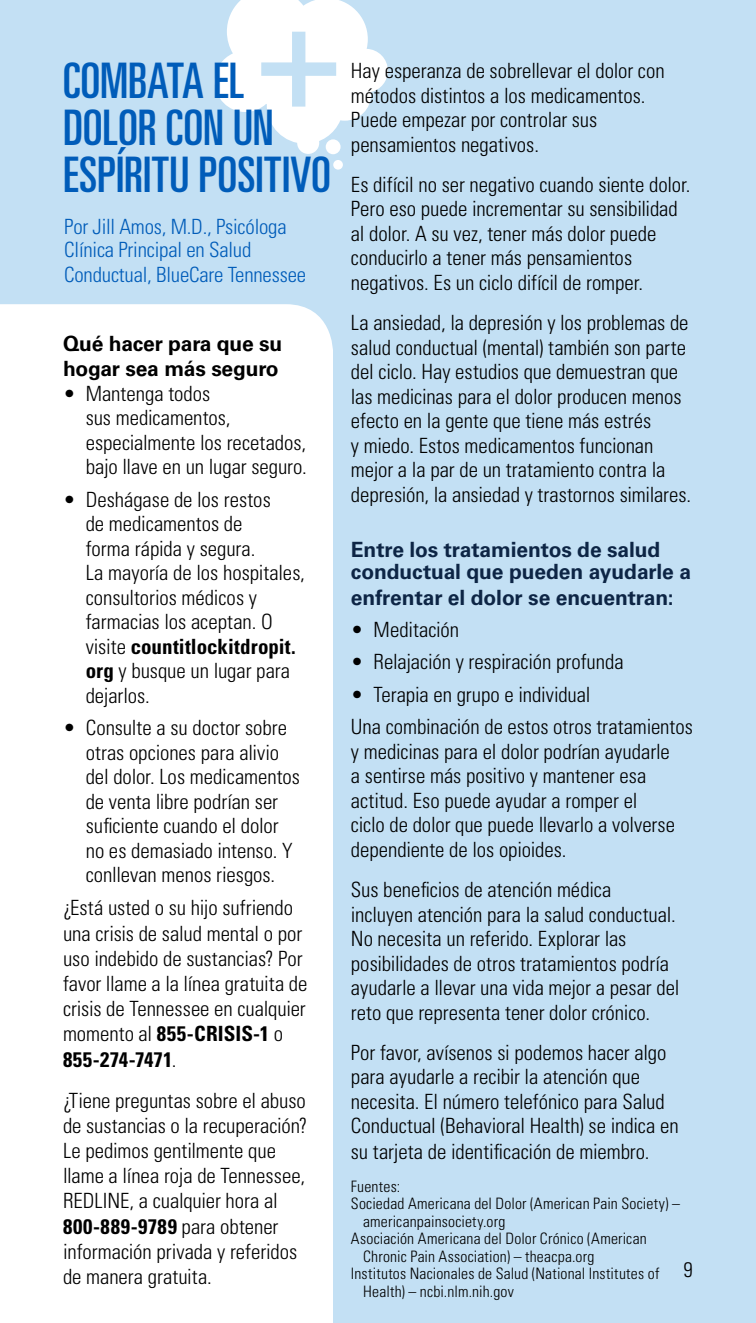
<style>
.page{position:relative;width:756px;height:1323px;background:#c3e0f4}
.page>*{position:absolute;margin:0;border:0;box-sizing:border-box;transform-origin:0 0}
.t1{font:ultra-condensed 49px/47.2px "Univers LT Std";color:#005cb9}
.t2{font:300 condensed 21px/24.5px "Univers LT Std";letter-spacing:-.005em;color:#000}
.t3{font:700 21px/22.8px "Univers LT Std";letter-spacing:-.005em;color:#0d2545}
.t4{font:300 condensed 21px/22.8px "Univers LT Std";letter-spacing:-.01em;color:#005cb9}
.t5{font:700 21px/25.2px "Univers LT Std";letter-spacing:-.01em;color:#000}
.t6{font:300 condensed 15.75px/17.5px "Univers LT Std";letter-spacing:.01em;color:#000}
.s1{font-weight:700}
</style>
<div class="page">
<div style="left:333px;top:160px;width:10px;height:10px;background:#fff;border-radius:50%"></div>
<div style="left:297px;top:132px;width:22px;height:22px;background:#fff;border-radius:50%"></div>
<div style="left:326px;top:139px;width:15px;height:15px;background:#fff;border-radius:50%"></div>
<svg style="left:215px;top:0;width:173px;height:144px"></svg>
<div style="left:0;top:304px;width:333px;height:1019px;background:#fff"></div>
<h2 class="t1" style="left:63px;top:57px;width:270px">COMBATA EL<br>DOLOR CON UN<br>ESPÍRITU POSITIVO</h2>
<p class="t4" style="left:64px;top:215px;width:224px">Por Jill Amos, M.D., Psicóloga<br>Clínica Principal en Salud</p>
<p class="t4" style="left:64px;top:263px;width:243px">Conductual, BlueCare Tennessee</p>
<h3 class="t5" style="left:63px;top:331px;width:221px">Qué hacer para que su hogar sea más seguro</h3>
<p class="t2" style="left:86px;top:381px;width:223px;text-indent:-23px">• Mantenga todos<br>sus medicamentos, especialmente los recetados, bajo llave en un lugar seguro.</p>
<p class="t2" style="left:86px;top:487px;width:221px;text-indent:-23px">• Deshágase de los restos<br>de medicamentos de<br>forma rápida y segura.<br>La mayoría de los hospitales, consultorios médicos y farmacias los aceptan. O visite <span class="s1">countitlockitdropit. org</span> y busque un lugar para dejarlos.</p>
<p class="t2" style="left:86px;top:716px;width:216px;text-indent:-23px">• Consulte a su doctor sobre otras opciones para alivio del dolor. Los medicamentos de venta libre podrían ser suficiente cuando el dolor no es demasiado intenso. Y conllevan menos riesgos.</p>
<p class="t2" style="left:63px;top:895px;width:246px;line-height:25.2px">¿Está usted o su hijo sufriendo una crisis de salud mental o por uso indebido de sustancias? Por favor llame a la línea gratuita de crisis de Tennessee en cualquier momento al <span class="s1">855-CRISIS-1</span> o<br><span class="s1">855-274-7471</span>.</p>
<p class="t2" style="left:63px;top:1088px;width:246px;line-height:25.2px">¿Tiene preguntas sobre el abuso de sustancias o la recuperación?<br>Le pedimos gentilmente que llame a línea roja de Tennessee,<br>REDLINE, a cualquier hora al<br><span class="s1">800-889-9789</span> para obtener información privada y referidos de manera gratuita.</p>
<p class="t2" style="left:351px;top:59px;width:315px">Hay esperanza de sobrellevar el dolor con métodos distintos a los medicamentos.<br>Puede empezar por controlar sus pensamientos negativos.</p>
<p class="t2" style="left:351px;top:172px;width:341px">Es difícil no ser negativo cuando siente dolor.<br>Pero eso puede incrementar su sensibilidad al dolor. A su vez, tener más dolor puede conducirlo a tener más pensamientos negativos. Es un ciclo difícil de romper.</p>
<p class="t2" style="left:351px;top:311px;width:342px">La ansiedad, la depresión y los problemas de salud conductual (mental) también son parte del ciclo. Hay estudios que demuestran que las medicinas para el dolor producen menos efecto en la gente que tiene más estrés<br>y miedo. Estos medicamentos funcionan mejor a la par de un tratamiento contra la depresión, la ansiedad y trastornos similares.</p>
<p class="t3" style="left:351px;top:538px;width:342px">Entre los tratamientos de salud conductual que pueden ayudarle a</p>
<p class="t3" style="left:351px;top:586px;width:324px">enfrentar el dolor se encuentran:</p>
<p class="t2" style="left:351px;top:617px;width:110px">• Meditación</p>
<p class="t2" style="left:351px;top:650px;width:274px">• Relajación y respiración profunda</p>
<p class="t2" style="left:351px;top:682px;width:241px">• Terapia en grupo e individual</p>
<p class="t2" style="left:351px;top:715px;width:344px">Una combinación de estos otros tratamientos y medicinas para el dolor podrían ayudarle<br>a sentirse más positivo y mantener esa actitud. Eso puede ayudar a romper el<br>ciclo de dolor que puede llevarlo a volverse dependiente de los opioides.</p>
<p class="t2" style="left:351px;top:877px;width:330px">Sus beneficios de atención médica<br>incluyen atención para la salud conductual.<br>No necesita un referido. Explorar las posibilidades de otros tratamientos podría ayudarle a llevar una vida mejor a pesar del reto que representa tener dolor crónico.</p>
<p class="t2" style="left:351px;top:1040px;width:329px">Por favor, avísenos si podemos hacer algo para ayudarle a recibir la atención que necesita. El número telefónico para Salud Conductual (Behavioral Health) se indica en su tarjeta de identificación de miembro.</p>
<p class="t6" style="left:351px;top:1177px;width:51px">Fuentes:</p>
<p class="t6" style="left:363px;top:1195px;width:318px;text-indent:-12px">Sociedad Americana del Dolor (American Pain Society) – americanpainsociety.org</p>
<p class="t6" style="left:363px;top:1230px;width:285px;text-indent:-12px">Asociación Americana del Dolor Crónico (American<br>Chronic Pain Association) – theacpa.org</p>
<p class="t6" style="left:363px;top:1265px;width:298px;text-indent:-12px">Institutos Nacionales de Salud (National Institutes of<br>Health) – ncbi.nlm.nih.gov</p>
<p class="t2" style="left:683px;top:1257px;width:11px">9</p>
</div>
